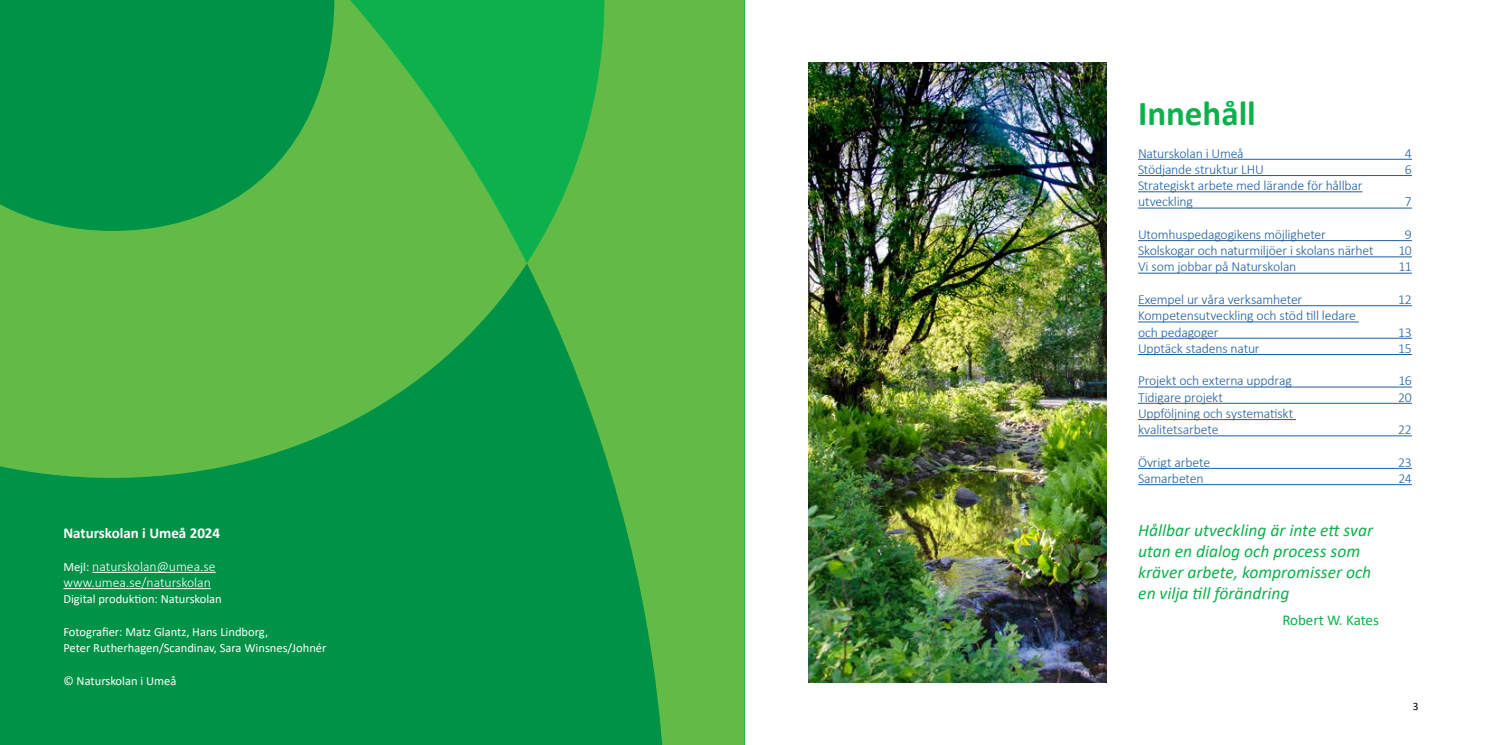
<style>
.page{position:relative;width:1489px;height:745px;background:#fff}
.page>*{position:absolute;margin:0;border:0;box-sizing:border-box;transform-origin:0 0}
.t1{font:700 35px "Calibri";color:#0db14b}
.t2{font:italic 17.5px/21px "Calibri";color:#0db14b}
.t3{font:700 15px "Calibri";color:#fff}
.t4{font:15px "Calibri";color:#0db14b}
.t5{font:300 13.75px/16.2px "Calibri";letter-spacing:-.015em;color:#215e9e}
.t6{font:300 13.75px/16.2px "Calibri";color:#fff}
.t7{font:12.5px/16.2px "Calibri";color:#fff}
.t8{font:11.25px "Calibri";color:#000}
.s1{font-weight:400;font-size:12.5px}
</style>
<div class="page">
<svg style="left:527px;top:0;width:217px;height:744px;background:#55b946"></svg>
<svg style="left:0;top:263px;width:663px;height:481px;background:#0b9646"></svg>
<svg style="left:0;top:0;width:527px;height:477px;background:#58b746"></svg>
<svg style="left:0;top:0;width:518px;height:247px;background:#22a447"></svg>
<svg style="left:0;top:462px;width:211px;height:15px;background:#50b346"></svg>
<svg style="left:211px;top:464px;width:22px;height:4px"></svg>
<svg style="left:233px;top:263px;width:294px;height:201px;background:#41ad46"></svg>
<img style="left:808px;top:62px;width:298px;height:620px">
<hr style="left:92px;top:571px;width:124px;height:1px;background:#fff">
<hr style="left:63px;top:588px;width:148px;height:1px;background:#fff">
<hr style="left:1137px;top:159px;width:274px;height:1px;background:#215e9e">
<hr style="left:1137px;top:175px;width:274px;height:1px;background:#215e9e">
<hr style="left:1137px;top:191px;width:225px;height:1px;background:#215e9e">
<hr style="left:1137px;top:207px;width:274px;height:1px;background:#215e9e">
<hr style="left:1137px;top:240px;width:274px;height:1px;background:#215e9e">
<hr style="left:1137px;top:256px;width:274px;height:1px;background:#215e9e">
<hr style="left:1137px;top:272px;width:274px;height:1px;background:#215e9e">
<hr style="left:1137px;top:305px;width:274px;height:1px;background:#215e9e">
<hr style="left:1137px;top:321px;width:221px;height:1px;background:#215e9e">
<hr style="left:1137px;top:337px;width:274px;height:1px;background:#215e9e">
<hr style="left:1137px;top:354px;width:274px;height:1px;background:#215e9e">
<hr style="left:1137px;top:386px;width:274px;height:1px;background:#215e9e">
<hr style="left:1137px;top:402px;width:274px;height:1px;background:#215e9e">
<hr style="left:1137px;top:419px;width:158px;height:1px;background:#215e9e">
<hr style="left:1137px;top:435px;width:274px;height:1px;background:#215e9e">
<hr style="left:1137px;top:467px;width:274px;height:1px;background:#215e9e">
<hr style="left:1137px;top:484px;width:274px;height:1px;background:#215e9e">
<p class="t3" style="left:63px;top:522px;width:158px">Naturskolan i Umeå 2024</p>
<p class="t6" style="left:63px;top:557px;width:154px"><span class="s1">Mejl:</span> naturskolan@umea.se www.umea.se/naturskolan</p>
<p class="t7" style="left:63px;top:590px;width:160px">Digital produktion: Naturskolan</p>
<p class="t7" style="left:63px;top:622px;width:264px">Fotografier: Matz Glantz, Hans Lindborg,<br>Peter Rutherhagen/Scandinav, Sara Winsnes/Johnér</p>
<p class="t7" style="left:63px;top:671px;width:114px">© Naturskolan i Umeå</p>
<h1 class="t1" style="left:1137px;top:88px;width:119px">Innehåll</h1>
<p class="t5" style="left:1137px;top:145px;width:107px">Naturskolan i Umeå</p>
<p class="t5" style="left:1404px;top:145px;width:8px">4</p>
<p class="t5" style="left:1137px;top:161px;width:127px">Stödjande struktur LHU</p>
<p class="t5" style="left:1404px;top:161px;width:8px">6</p>
<p class="t5" style="left:1137px;top:177px;width:226px">Strategiskt arbete med lärande för hållbar utveckling</p>
<p class="t5" style="left:1404px;top:193px;width:8px">7</p>
<p class="t5" style="left:1137px;top:226px;width:189px">Utomhuspedagogikens möjligheter</p>
<p class="t5" style="left:1404px;top:226px;width:8px">9</p>
<p class="t5" style="left:1137px;top:242px;width:237px">Skolskogar och naturmiljöer i skolans närhet</p>
<p class="t5" style="left:1398px;top:242px;width:15px">10</p>
<p class="t5" style="left:1137px;top:258px;width:160px">Vi som jobbar på Naturskolan</p>
<p class="t5" style="left:1398px;top:258px;width:15px">11</p>
<p class="t5" style="left:1137px;top:291px;width:166px">Exempel ur våra verksamheter</p>
<p class="t5" style="left:1397px;top:291px;width:15px">12</p>
<p class="t5" style="left:1137px;top:307px;width:219px">Kompetensutveckling och stöd till ledare och pedagoger</p>
<p class="t5" style="left:1397px;top:323px;width:15px">13</p>
<p class="t5" style="left:1137px;top:340px;width:123px">Upptäck stadens natur</p>
<p class="t5" style="left:1397px;top:340px;width:15px">15</p>
<p class="t5" style="left:1137px;top:372px;width:155px">Projekt och externa uppdrag</p>
<p class="t5" style="left:1398px;top:372px;width:15px">16</p>
<p class="t5" style="left:1137px;top:388px;width:86px">Tidigare projekt</p>
<p class="t5" style="left:1398px;top:388px;width:15px">20</p>
<p class="t5" style="left:1137px;top:405px;width:157px">Uppföljning och systematiskt kvalitetsarbete</p>
<p class="t5" style="left:1397px;top:421px;width:15px">22</p>
<p class="t5" style="left:1137px;top:453px;width:74px">Övrigt arbete</p>
<p class="t5" style="left:1397px;top:453px;width:15px">23</p>
<p class="t5" style="left:1137px;top:470px;width:67px">Samarbeten</p>
<p class="t5" style="left:1398px;top:470px;width:15px">24</p>
<p class="t2" style="left:1138px;top:519px;width:236px">Hållbar utveckling är inte ett svar utan en dialog och process som kräver arbete, kompromisser och en vilja till förändring</p>
<p class="t4" style="left:1282px;top:608px;width:98px">Robert W. Kates</p>
<p class="t8" style="left:1412px;top:698px;width:7px">3</p>
</div>
